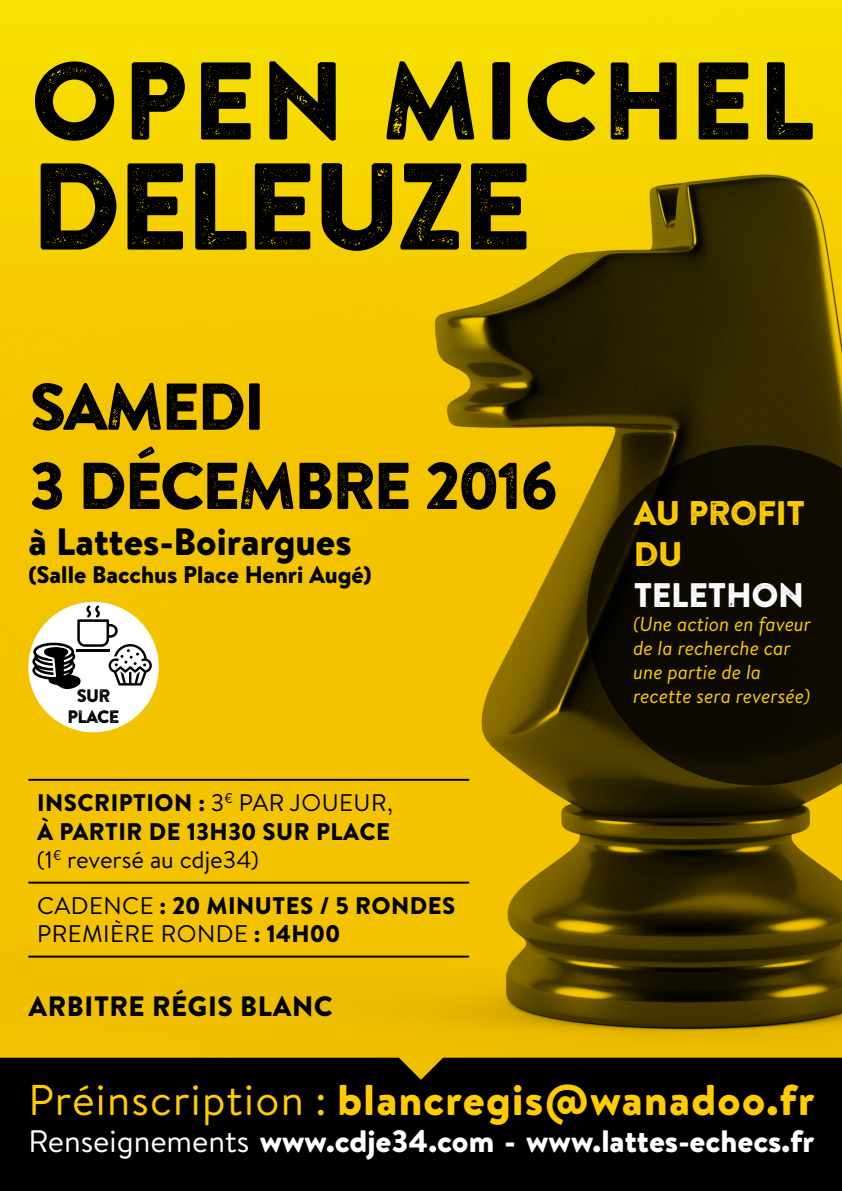
<style>
.page{position:relative;width:842px;height:1191px;background:#fff}
.page>*{position:absolute;margin:0;border:0;box-sizing:border-box;transform-origin:0 0}
.t1{font:123px "Brandon Printed One";letter-spacing:-.07em;color:#000}
.t2{font:110px "Brandon Printed One";color:#000}
.t3{font:66px "Brandon Printed One";letter-spacing:-.075em;color:#000}
.t4{font:900 43px "Brandon Text";letter-spacing:.03em;color:#fc0}
.t5{font:900 38px "Brandon Text";color:#000}
.t6{font:34px/40.8px "Brandon Printed One";letter-spacing:-.05em;color:#fff}
.t7{font:34px "Brandon Printed One";letter-spacing:-.05em;color:#fc0}
.t8{font:900 31px "Brandon Text";color:#fff}
.t9{font:900 28px "Brandon Text";letter-spacing:.02em;color:#000}
.t10{font:900 24px "Brandon Text";letter-spacing:.02em;color:#000}
.t11{font:900 24px "Brandon Text";color:#000}
.t12{font:24px "Brandon Text";color:#000}
.t13{font:24px "Brandon Text";letter-spacing:.02em;color:#000}
.t14{font:italic 20.2px/24.2px "Brandon Text";color:#fc0}
.t15{font:18px "Brandon Printed One";letter-spacing:-.075em;color:#000}
.s1{color:#fc0}
.s2{font-weight:400}
.s3{font-weight:900}
</style>
<div class="page">
<img style="left:0;top:0;width:842px;height:1057px">
<div style="left:0;top:1057px;width:842px;height:134px;background:#000"></div>
<svg style="left:587px;top:445px;width:255px;height:340px;background:#171200"></svg>
<div style="left:28px;top:602px;width:131px;height:130px;background:#fff;border-radius:50%"></div>
<hr style="left:28px;top:779px;width:441px;height:2px;background:#000">
<hr style="left:28px;top:881px;width:441px;height:2px;background:#000">
<hr style="left:28px;top:955px;width:441px;height:2px;background:#000">
<svg style="left:32px;top:605px;width:120px;height:84px"></svg>
<p class="t2" style="left:28px;top:31px;width:790px">OPEN MICHEL</p>
<p class="t1" style="left:28px;top:129px;width:508px">DELEUZE</p>
<p class="t3" style="left:28px;top:365px;width:239px">SAMEDI</p>
<p class="t3" style="left:28px;top:444px;width:532px">3 DÉCEMBRE 2016</p>
<p class="t5" style="left:28px;top:514px;width:325px">à Lattes-Boirargues</p>
<p class="t11" style="left:28px;top:558px;width:345px">(Salle Bacchus Place Henri Augé)</p>
<p class="t7" style="left:633px;top:491px;width:174px">AU PROFIT</p>
<p class="t6" style="left:633px;top:533px;width:173px"><span class="s1">DU<br></span>TELETHON</p>
<p class="t14" style="left:633px;top:611px;width:180px">(Une action en faveur de la recherche car une partie de la</p>
<p class="t15" style="left:76px;top:684px;width:36px">SUR</p>
<p class="t14" style="left:633px;top:683px;width:179px">recette sera reversée)</p>
<p class="t15" style="left:67px;top:705px;width:54px">PLACE</p>
<p class="t10" style="left:37px;top:785px;width:357px">INSCRIPTION : <span class="s2">3</span><sup>€</sup> <span class="s2">PAR JOUEUR,</span></p>
<p class="t10" style="left:37px;top:814px;width:354px">À PARTIR DE 13H30 SUR PLACE</p>
<p class="t12" style="left:37px;top:843px;width:224px">(1<sup>€</sup> reversé au cdje34)</p>
<p class="t10" style="left:37px;top:888px;width:420px"><span class="s2">CADENCE</span> : 20 MINUTES / 5 RONDES</p>
<p class="t13" style="left:37px;top:917px;width:305px">PREMIÈRE RONDE <span class="s3">: 14H00</span></p>
<p class="t9" style="left:29px;top:986px;width:306px">ARBITRE RÉGIS BLANC</p>
<p class="t4" style="left:28px;top:1069px;width:788px"><span class="s2">Préinscription :</span> blancregis@wanadoo.fr</p>
<p class="t8" style="left:28px;top:1119px;width:787px"><span class="s2">Renseignements</span> www.cdje34.com - www.lattes-echecs.fr</p>
</div>
